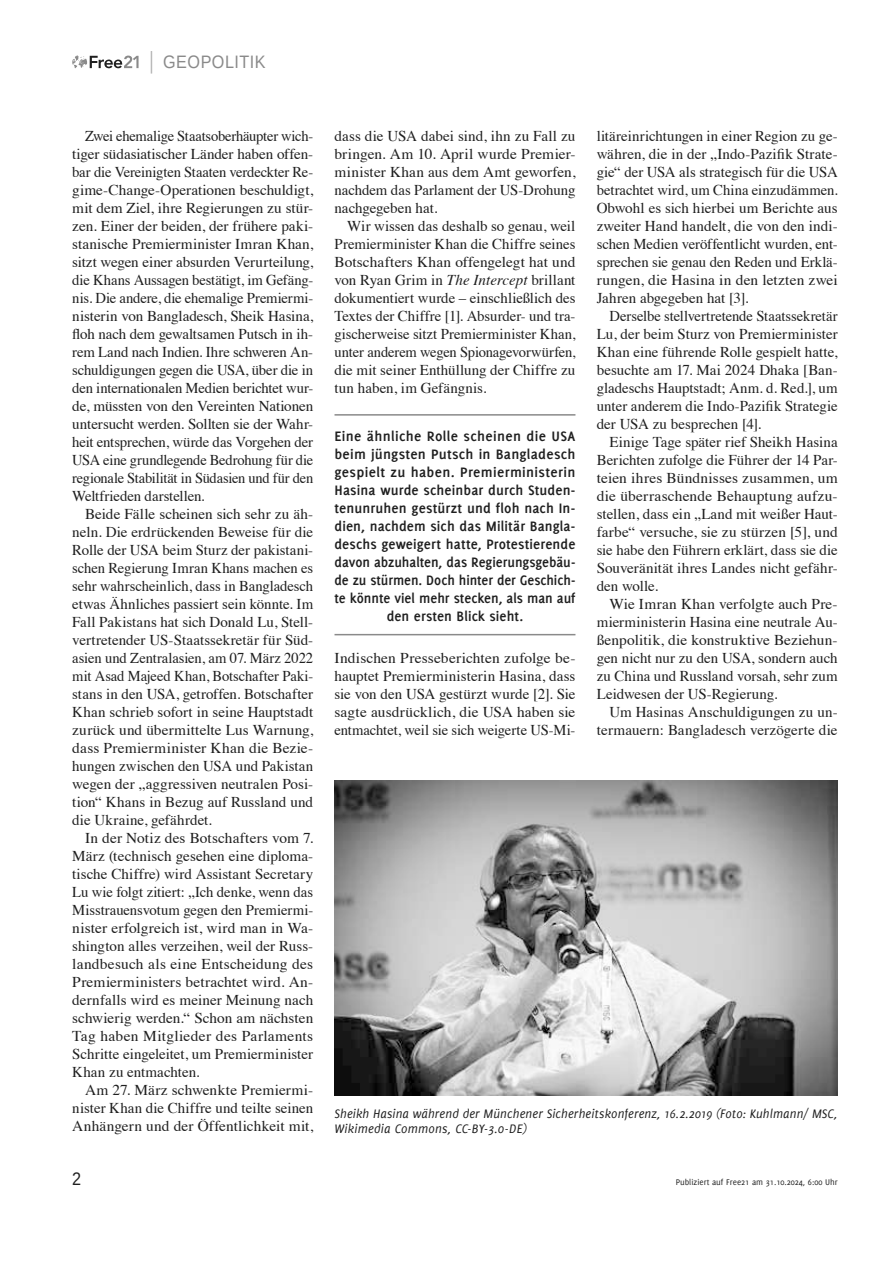
<style>
.page{position:relative;width:893px;height:1263px;background:#fff}
.page>*{position:absolute;margin:0;border:0;box-sizing:border-box;transform-origin:0 0}
.t1{font:18px "Liberation Sans";letter-spacing:.03em;color:#8a8a8a;scale:.9 1}
.t2{font:18px "Liberation Sans";color:#1f1f1f;scale:.9 1}
.t3{font:15px/18px "Times";color:#1f1f1f;text-align:justify}
.t4{font:700 15px/18px "Delicious";letter-spacing:.01em;color:#1f1f1f;text-align:center}
.t5{font:italic 13.5px/15px "Delicious";letter-spacing:.01em;color:#1f1f1f}
.t6{font:9px "Delicious";color:#1f1f1f}
.s1{font-style:italic}
</style>
<div class="page">
<svg style="left:72px;top:55px;width:67px;height:13px"></svg>
<svg style="left:151px;top:51px;width:1px;height:23px"></svg>
<hr style="left:334px;top:414px;width:241px;height:2px;background:#8a8a8a">
<hr style="left:334px;top:634px;width:241px;height:1px;background:#8a8a8a">
<img style="left:334px;top:781px;width:504px;height:314px">
<p class="t1" style="left:163px;top:51px;width:115px">GEOPOLITIK</p>
<p class="t3" style="left:72px;top:126px;width:242px;text-indent:13px">Zwei ehemalige Staatsoberhäupter wich&shy;tiger südasiatischer Länder haben offen&shy;bar die Vereinigten Staaten verdeckter Re&shy;gime-Change-Operationen beschuldigt, mit dem Ziel, ihre Regierungen zu stür&shy;zen. Einer der beiden, der frühere paki&shy;stanische Premierminister Imran Khan, sitzt wegen einer absurden Verurteilung, die Khans Aussagen bestätigt, im Gefäng&shy;nis. Die andere, die ehemalige Premiermi&shy;nisterin von Bangladesch, Sheik Hasina, floh nach dem gewaltsamen Putsch in ih&shy;rem Land nach Indien. Ihre schweren An&shy;schuldigungen gegen die USA, über die in den internationalen Medien berichtet wur&shy;de, müssten von den Vereinten Nationen untersucht werden. Sollten sie der Wahr&shy;heit entsprechen, würde das Vorgehen der USA eine grundlegende Bedrohung für die regionale Stabilität in Südasien und für den Weltfrieden darstellen.</p>
<p class="t3" style="left:72px;top:504px;width:242px;text-indent:13px">Beide Fälle scheinen sich sehr zu äh&shy;neln. Die erdrückenden Beweise für die Rolle der USA beim Sturz der pakistani&shy;schen Regierung Imran Khans machen es sehr wahrscheinlich, dass in Bangladesch etwas Ähnliches passiert sein könnte. Im Fall Pakistans hat sich Donald Lu, Stell&shy;vertretender US-Staatssekretär für Süd&shy;asien und Zentralasien, am 07. März 2022 mit Asad Majeed Khan, Botschafter Paki&shy;stans in den USA, getroffen. Botschafter Khan schrieb sofort in seine Hauptstadt zurück und übermittelte Lus Warnung, dass Premierminister Khan die Bezie&shy;hungen zwischen den USA und Pakistan wegen der „aggressiven neutralen Posi&shy;tion“ Khans in Bezug auf Russland und die Ukraine, gefährdet.</p>
<p class="t3" style="left:72px;top:828px;width:242px;text-indent:13px">In der Notiz des Botschafters vom 7.<br>März (technisch gesehen eine diploma&shy;tische Chiffre) wird Assistant Secretary Lu wie folgt zitiert: „Ich denke, wenn das Misstrauensvotum gegen den Premiermi&shy;nister erfolgreich ist, wird man in Wa&shy;shington alles verzeihen, weil der Russ&shy;landbesuch als eine Entscheidung des Premierministers betrachtet wird. An&shy;dernfalls wird es meiner Meinung nach schwierig werden.“ Schon am nächsten Tag haben Mitglieder des Parlaments Schritte eingeleitet, um Premierminister Khan zu entmachten.</p>
<p class="t3" style="left:72px;top:1080px;width:242px;text-indent:13px">Am 27. März schwenkte Premiermi&shy;nister Khan die Chiffre und teilte seinen Anhängern und der Öffentlichkeit mit,</p>
<p class="t3" style="left:334px;top:126px;width:242px">dass die USA dabei sind, ihn zu Fall zu bringen. Am 10. April wurde Premier&shy;minister Khan aus dem Amt geworfen, nachdem das Parlament der US-Drohung nachgegeben hat.</p>
<p class="t3" style="left:334px;top:216px;width:242px;text-indent:13px">Wir wissen das deshalb so genau, weil Premierminister Khan die Chiffre seines Botschafters Khan offengelegt hat und von Ryan Grim in <span class="s1">The Intercept</span> brillant dokumentiert wurde – einschließlich des Textes der Chiffre [1]. Absurder- und tra&shy;gischerweise sitzt Premierminister Khan, unter anderem wegen Spionagevorwürfen, die mit seiner Enthüllung der Chiffre zu tun haben, im Gefängnis.</p>
<p class="t4" style="left:334px;top:427px;width:242px">Eine ähnliche Rolle scheinen die USA beim jüngsten Putsch in Bangladesch gespielt zu haben. Premierministerin Hasina wurde scheinbar durch Studen&shy;tenunruhen gestürzt und floh nach In&shy;dien, nachdem sich das Militär Bangla&shy;deschs geweigert hatte, Protestierende davon abzuhalten, das Regierungsgebäu&shy;de zu stürmen. Doch hinter der Geschich&shy;te könnte viel mehr stecken, als man auf den ersten Blick sieht.</p>
<p class="t3" style="left:334px;top:648px;width:242px">Indischen Presseberichten zufolge be&shy;hauptet Premierministerin Hasina, dass sie von den USA gestürzt wurde [2]. Sie sagte ausdrücklich, die USA haben sie entmachtet, weil sie sich weigerte US-Mi-</p>
<p class="t3" style="left:597px;top:126px;width:242px">litäreinrichtungen in einer Region zu ge&shy;währen, die in der „Indo-Pazifik Strate&shy;gie“ der USA als strategisch für die USA betrachtet wird, um China einzudämmen.<br>Obwohl es sich hierbei um Berichte aus zweiter Hand handelt, die von den indi&shy;schen Medien veröffentlicht wurden, ent&shy;sprechen sie genau den Reden und Erklä&shy;rungen, die Hasina in den letzten zwei Jahren abgegeben hat [3].</p>
<p class="t3" style="left:597px;top:306px;width:242px;text-indent:13px">Derselbe stellvertretende Staatssekretär Lu, der beim Sturz von Premierminister Khan eine führende Rolle gespielt hatte, besuchte am 17. Mai 2024 Dhaka [Ban&shy;gladeschs Hauptstadt; Anm. d. Red.], um unter anderem die Indo-Pazifik Strategie der USA zu besprechen [4].</p>
<p class="t3" style="left:597px;top:432px;width:242px;text-indent:13px">Einige Tage später rief Sheikh Hasina Berichten zufolge die Führer der 14 Par&shy;teien ihres Bündnisses zusammen, um die überraschende Behauptung aufzu&shy;stellen, dass ein „Land mit weißer Haut&shy;farbe“ versuche, sie zu stürzen [5], und sie habe den Führern erklärt, dass sie die Souveränität ihres Landes nicht gefähr&shy;den wolle.</p>
<p class="t3" style="left:597px;top:594px;width:242px;text-indent:13px">Wie Imran Khan verfolgte auch Pre&shy;mierministerin Hasina eine neutrale Au&shy;ßenpolitik, die konstruktive Beziehun&shy;gen nicht nur zu den USA, sondern auch zu China und Russland vorsah, sehr zum Leidwesen der US-Regierung.</p>
<p class="t3" style="left:597px;top:702px;width:242px;text-align:right">Um Hasinas Anschuldigungen zu un&shy;termauern: Bangladesch verzögerte die</p>
<p class="t5" style="left:334px;top:1106px;width:505px">Sheikh Hasina während der Münchener Sicherheitskonferenz, 16.2.2019 (Foto: Kuhlmann/ MSC,<br>Wikimedia Commons, CC-BY-3.0-DE)</p>
<p class="t2" style="left:72px;top:1168px;width:12px">2</p>
<p class="t6" style="left:676px;top:1177px;width:163px">Publiziert auf Free21 am 31.10.2024, 6:00 Uhr</p>
</div>
